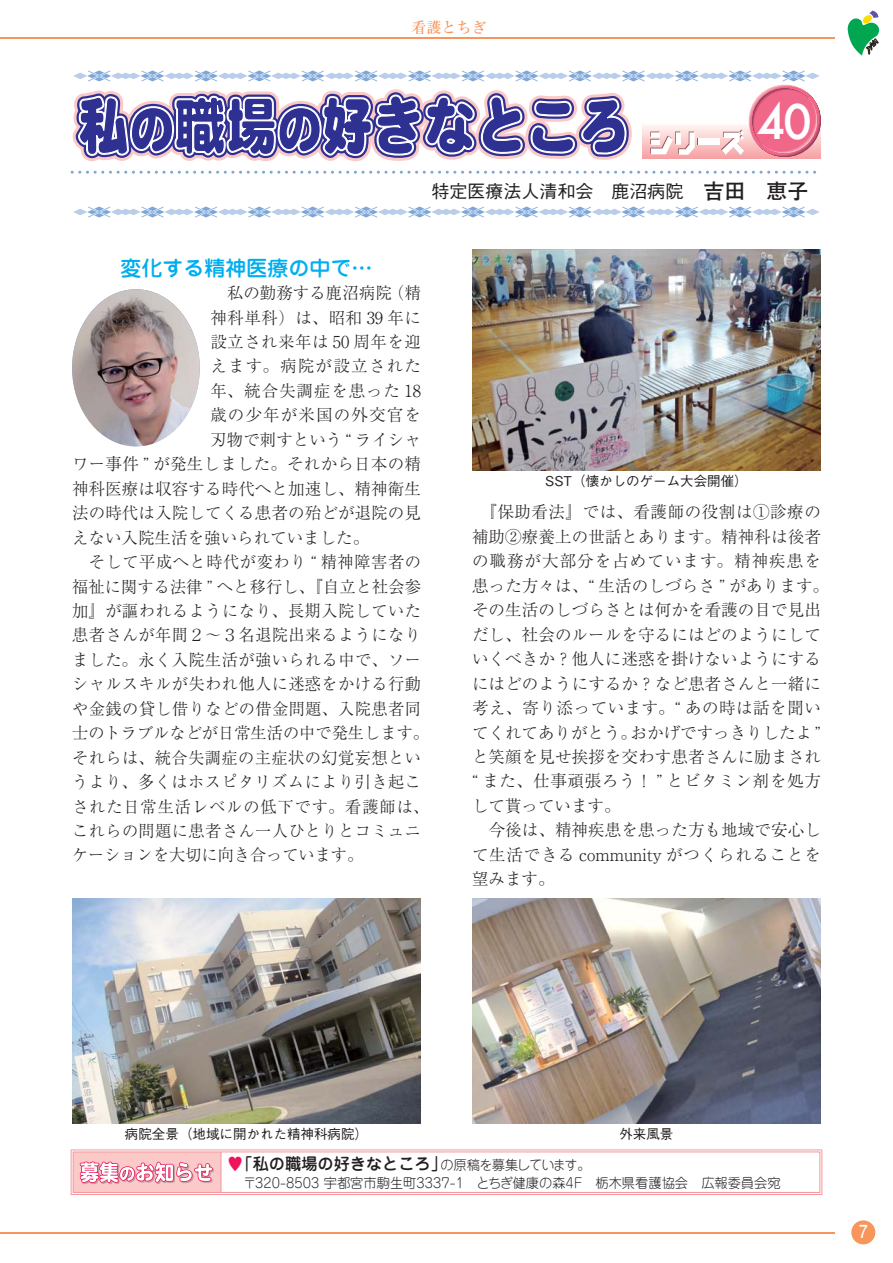
<style>
.page{position:relative;width:893px;height:1263px;background:#fff}
.page>*{position:absolute;margin:0;border:0;box-sizing:border-box;transform-origin:0 0}
.t1{font:500 46.5px "Futura";color:#fff}
.t2{font:21px "Jun 34 Pro Medium 90 pv RKSJ H";color:#00aeef}
.t3{font:18px "Gothic BBB Pr 5 Medium 90 pv RKSJ H";color:#231f20}
.t4{font:18px "Futo Go B101 Pr 6 N Bold 90 pv RKSJ H";color:#fff;scale:.85 1}
.t5{font:16.5px/24.5px "Ryumin Pr 6 N Light 90 pv RKSJ H";letter-spacing:.015em;color:#231f20}
.t6{font:16.5px "Jun 34 Pro Medium 90 pv RKSJ H";color:#231f20}
.t7{font:16.5px "Ryumin Pr 6 N Light 90 pv RKSJ H";letter-spacing:.035em;color:#231f20}
.t8{font:16.5px "Ryumin Pr 6 N Light 90 pv RKSJ H";letter-spacing:.06em;color:#231f20}
.t9{font:16.5px "Ryumin Pr 6 N Light 90 pv RKSJ H";letter-spacing:.055em;color:#231f20}
.t10{font:16.5px "Ryumin Pr 6 N Light 90 pv RKSJ H";letter-spacing:.075em;color:#231f20}
.t11{font:16.5px "Ryumin Pr 6 N Light 90 pv RKSJ H";letter-spacing:.07em;color:#231f20}
.t12{font:15px "Ryumin Pr 6 N Medium 90 pv RKSJ H";color:#f7955a}
.t13{font:13.5px "Jun 101 Pro Light 90 pv RKSJ H";color:#231f20}
.t14{font:13.5px "Gothic BBB Pr 6 Medium 90 pv RKSJ H";color:#231f20}
.s1{font-family:"Futo Go B101 Pr 5 Bold 90 pv RKSJ H";font-size:21px}
.s2{color:#ed145a}
.s3{font-family:"Jun 101 Pro Light 90 pv RKSJ H";font-size:13.5px}
</style>
<div class="page">
<div style="left:72px;top:1151px;width:149px;height:42px;background:#fac9c8"></div>
<div style="left:71px;top:1149px;width:751px;height:46px;border:3px solid #f5979c"></div>
<div style="left:72px;top:1151px;width:749px;height:43px;border:1px solid #fff"></div>
<svg style="left:79px;top:1161px;width:135px;height:23px"></svg>
<svg style="left:73px;top:206px;width:746px;height:12px"></svg>
<svg style="left:66px;top:37px;width:756px;height:137px"></svg>
<hr style="left:0;top:1232px;width:834px;height:2px;background:#f7955a">
<div style="left:851px;top:1220px;width:24px;height:24px;background:#f7955a;border-radius:50%"></div>
<svg style="left:847px;top:11px;width:32px;height:44px"></svg>
<hr style="left:0;top:38px;width:834px;height:1px;background:#f7955a">
<img style="left:72px;top:289px;width:128px;height:158px;border-radius:50%">
<img style="left:72px;top:898px;width:349px;height:226px">
<img style="left:472px;top:898px;width:348px;height:226px">
<img style="left:472px;top:249px;width:348px;height:221px">
<p class="t12" style="left:411px;top:21px;width:76px">看護とちぎ</p>
<h1 class="t1" style="left:756px;top:91px;width:57px">40</h1>
<p class="t3" style="left:431px;top:184px;width:378px">特定医療法人清和会　鹿沼病院 <span class="s1">吉田　恵子</span></p>
<p class="t2" style="left:120px;top:260px;width:254px">変化する精神医療の中で…</p>
<p class="t5" style="left:210px;top:283px;width:212px">　私の勤務する鹿沼病院（精</p>
<p class="t5" style="left:210px;top:307px;width:212px">神科単科）は、昭和 39 年に</p>
<p class="t5" style="left:210px;top:332px;width:212px">設立され来年は 50 周年を迎</p>
<p class="t10" style="left:210px;top:360px;width:212px">えます。病院が設立された</p>
<p class="t9" style="left:210px;top:385px;width:212px">年、統合失調症を患った 18</p>
<p class="t11" style="left:210px;top:409px;width:212px">歳の少年が米国の外交官を</p>
<p class="t5" style="left:210px;top:430px;width:212px">刃物で刺すという “ ライシャ</p>
<p class="t5" style="left:72px;top:454px;width:350px">ワー事件 ” が発生しました。それから日本の精</p>
<p class="t5" style="left:72px;top:479px;width:350px">神科医療は収容する時代へと加速し、精神衛生</p>
<p class="t5" style="left:72px;top:503px;width:350px">法の時代は入院してくる患者の殆どが退院の見</p>
<p class="t5" style="left:72px;top:527px;width:298px">えない入院生活を強いられていました。</p>
<p class="t7" style="left:72px;top:556px;width:350px">　そして平成へと時代が変わり “ 精神障害者の</p>
<p class="t5" style="left:72px;top:576px;width:350px">福祉に関する法律 ” へと移行し、『自立と社会参</p>
<p class="t5" style="left:72px;top:601px;width:350px">加』が謳われるようになり、長期入院していた</p>
<p class="t5" style="left:72px;top:625px;width:350px">患者さんが年間２～３名退院出来るようになり</p>
<p class="t5" style="left:72px;top:650px;width:350px">ました。永く入院生活が強いられる中で、ソー</p>
<p class="t5" style="left:72px;top:674px;width:350px">シャルスキルが失われ他人に迷惑をかける行動</p>
<p class="t5" style="left:72px;top:699px;width:350px">や金銭の貸し借りなどの借金問題、入院患者同</p>
<p class="t5" style="left:72px;top:723px;width:358px">士のトラブルなどが日常生活の中で発生します。</p>
<p class="t5" style="left:72px;top:747px;width:350px">それらは、統合失調症の主症状の幻覚妄想とい</p>
<p class="t5" style="left:72px;top:772px;width:350px">うより、多くはホスピタリズムにより引き起こ</p>
<p class="t8" style="left:72px;top:800px;width:358px">された日常生活レベルの低下です。看護師は、</p>
<p class="t5" style="left:72px;top:821px;width:350px">これらの問題に患者さん一人ひとりとコミュニ</p>
<p class="t5" style="left:72px;top:845px;width:293px">ケーションを大切に向き合っています。</p>
<p class="t14" style="left:545px;top:476px;width:204px">SST（懐かしのゲーム大会開催）</p>
<p class="t5" style="left:472px;top:502px;width:358px;text-indent:8px">『保助看法』では、看護師の役割は①診療の補助②療養上の世話とあります。精神科は後者の職務が大部分を占めています。精神疾患を患った方々は、“ 生活のしづらさ ” があります。その生活のしづらさとは何かを看護の目で見出だし、社会のルールを守るにはどのようにしていくべきか？他人に迷惑を掛けないようにするにはどのようにするか？など患者さんと一緒に考え、寄り添っています。“ あの時は話を聞いてくれてありがとう。おかげですっきりしたよ ”と笑顔を見せ挨拶を交わす患者さんに励まされ“ また、仕事頑張ろう！ ” とビタミン剤を処方して貰っています。<br>　今後は、精神疾患を患った方も地域で安心して生活できる community がつくられることを望みます。</p>
<p class="t14" style="left:125px;top:1129px;width:245px">病院全景（地域に開かれた精神科病院）</p>
<p class="t14" style="left:619px;top:1129px;width:55px">外来風景</p>
<p class="t6" style="left:227px;top:1157px;width:365px"><span class="s2">♥</span>「私の職場の好きなところ」<span class="s3">の原稿を募集しています。</span></p>
<p class="t13" style="left:227px;top:1178px;width:555px">　 〒320-8503 宇都宮市駒生町3337-1　とちぎ健康の森4Ｆ　栃木県看護協会　広報委員会宛</p>
<p class="t4" style="left:859px;top:1225px;width:12px">7</p>
</div>
